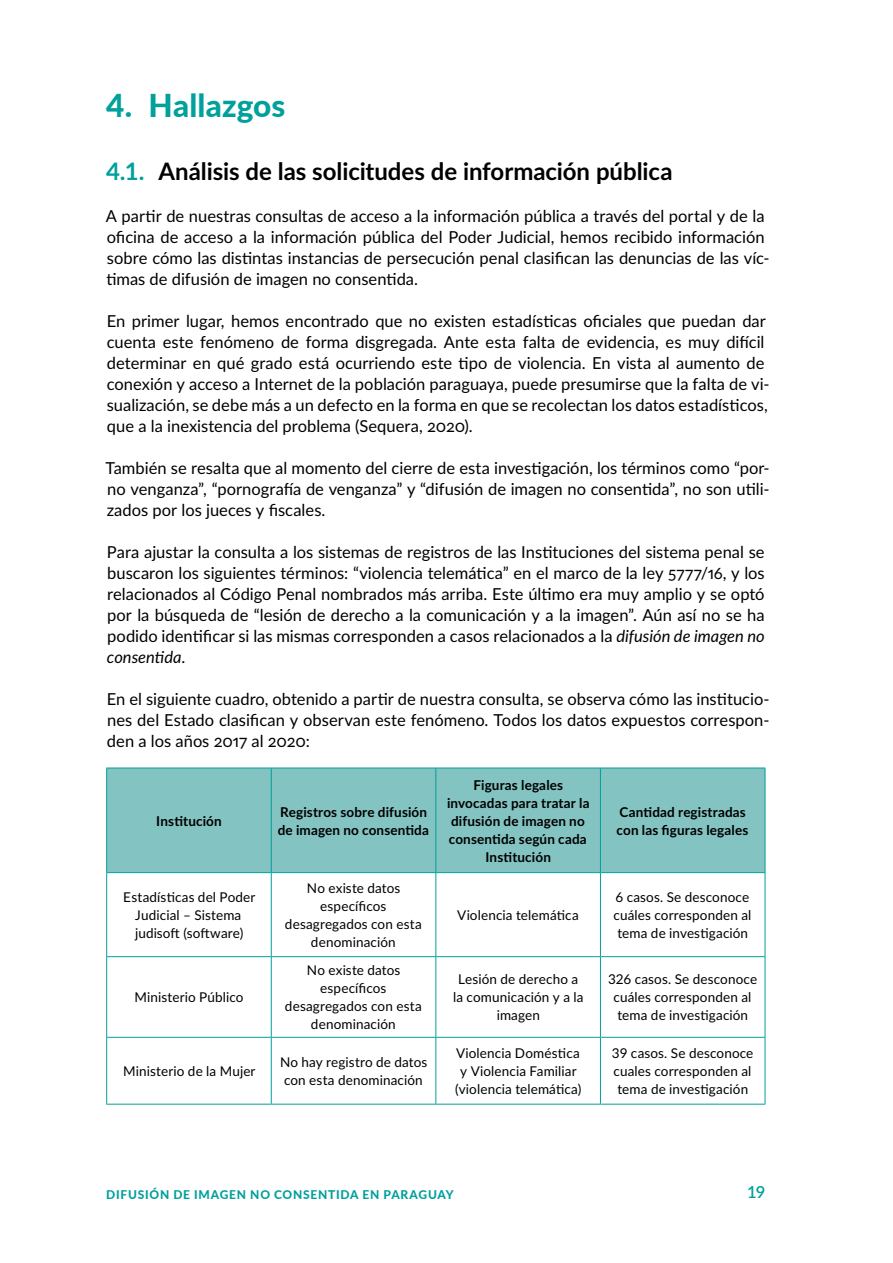
<style>
.page{position:relative;width:893px;height:1263px;background:#fff}
.page>*{position:absolute;margin:0;border:0;box-sizing:border-box;transform-origin:0 0}
.t1{font:800 31.5px "Lato";letter-spacing:.005em;color:#00a09c}
.t2{font:700 24px "Lato";color:#000}
.t3{font:16.5px/21px "Lato";color:#000;text-align:justify}
.t4{font:600 16.5px "Lato";color:#00a09c}
.t5{font:13.5px/18px "Lato";letter-spacing:.01em;color:#000;text-align:center}
.t6{font:700 13.5px/18px "Lato";letter-spacing:.01em;color:#000}
.t7{font:800 12px "Lato";letter-spacing:.065em;color:#00a09c}
.s1{color:#00a09c}
.s2{font-style:italic}
</style>
<div class="page">
<div style="left:107px;top:769px;width:658px;height:103px;background:#83c3c1"></div>
<hr style="left:106px;top:768px;width:165px;height:1px;background:#00a09c">
<hr style="left:106px;top:768px;width:1px;height:104px;background:#00a09c">
<hr style="left:271px;top:768px;width:165px;height:1px;background:#00a09c">
<hr style="left:271px;top:768px;width:1px;height:104px;background:#00a09c">
<hr style="left:436px;top:768px;width:164px;height:1px;background:#00a09c">
<hr style="left:435px;top:768px;width:1px;height:104px;background:#00a09c">
<hr style="left:600px;top:768px;width:165px;height:1px;background:#00a09c">
<hr style="left:600px;top:768px;width:1px;height:104px;background:#00a09c">
<hr style="left:765px;top:768px;width:1px;height:104px;background:#00a09c">
<hr style="left:106px;top:872px;width:165px;height:1px;background:#00a09c">
<hr style="left:106px;top:873px;width:1px;height:83px;background:#00a09c">
<hr style="left:271px;top:872px;width:165px;height:1px;background:#00a09c">
<hr style="left:271px;top:873px;width:1px;height:83px;background:#00a09c">
<hr style="left:436px;top:872px;width:164px;height:1px;background:#00a09c">
<hr style="left:435px;top:873px;width:1px;height:83px;background:#00a09c">
<hr style="left:600px;top:872px;width:165px;height:1px;background:#00a09c">
<hr style="left:600px;top:873px;width:1px;height:83px;background:#00a09c">
<hr style="left:765px;top:873px;width:1px;height:83px;background:#00a09c">
<hr style="left:106px;top:956px;width:165px;height:1px;background:#00a09c">
<hr style="left:106px;top:957px;width:1px;height:80px;background:#00a09c">
<hr style="left:271px;top:956px;width:165px;height:1px;background:#00a09c">
<hr style="left:271px;top:957px;width:1px;height:80px;background:#00a09c">
<hr style="left:436px;top:956px;width:164px;height:1px;background:#00a09c">
<hr style="left:435px;top:957px;width:1px;height:80px;background:#00a09c">
<hr style="left:600px;top:956px;width:165px;height:1px;background:#00a09c">
<hr style="left:600px;top:957px;width:1px;height:80px;background:#00a09c">
<hr style="left:765px;top:957px;width:1px;height:80px;background:#00a09c">
<hr style="left:106px;top:1037px;width:165px;height:1px;background:#00a09c">
<hr style="left:106px;top:1038px;width:1px;height:66px;background:#00a09c">
<hr style="left:271px;top:1037px;width:165px;height:1px;background:#00a09c">
<hr style="left:271px;top:1038px;width:1px;height:66px;background:#00a09c">
<hr style="left:436px;top:1037px;width:164px;height:1px;background:#00a09c">
<hr style="left:435px;top:1038px;width:1px;height:66px;background:#00a09c">
<hr style="left:600px;top:1037px;width:165px;height:1px;background:#00a09c">
<hr style="left:600px;top:1038px;width:1px;height:66px;background:#00a09c">
<hr style="left:765px;top:1038px;width:1px;height:66px;background:#00a09c">
<hr style="left:106px;top:1104px;width:165px;height:1px;background:#00a09c">
<hr style="left:271px;top:1104px;width:165px;height:1px;background:#00a09c">
<hr style="left:436px;top:1104px;width:164px;height:1px;background:#00a09c">
<hr style="left:600px;top:1104px;width:165px;height:1px;background:#00a09c">
<h1 class="t1" style="left:106px;top:82px;width:181px">4. Hallazgos</h1>
<h2 class="t2" style="left:106px;top:153px;width:568px"><span class="s1">4.1.</span> Análisis de las solicitudes de información pública</h2>
<p class="t3" style="left:106px;top:204px;width:665px;text-align:left">A partir de nuestras consultas de acceso a la información pública a través del portal y de la oficina de acceso a la información pública del Poder Judicial, hemos recibido información sobre cómo las distintas instancias de persecución penal clasifican las denuncias de las víc&shy;timas de difusión de imagen no consentida.</p>
<p class="t3" style="left:107px;top:309px;width:664px;text-align:left">En primer lugar, hemos encontrado que no existen estadísticas oficiales que puedan dar cuenta este fenómeno de forma disgregada. Ante esta falta de evidencia, es muy difícil determinar en qué grado está ocurriendo este tipo de violencia. En vista al aumento de conexión y acceso a Internet de la población paraguaya, puede presumirse que la falta de vi&shy;sualización, se debe más a un defecto en la forma en que se recolectan los datos estadísticos, que a la inexistencia del problema (Sequera, 2020).</p>
<p class="t3" style="left:105px;top:456px;width:666px">También se resalta que al momento del cierre de esta investigación, los términos como “por&shy;no venganza”, “pornografía de venganza” y “difusión de imagen no consentida”, no son utili&shy;zados por los jueces y fiscales.</p>
<p class="t3" style="left:107px;top:540px;width:659px">Para ajustar la consulta a los sistemas de registros de las Instituciones del sistema penal se buscaron los siguientes términos: “violencia telemática” en el marco de la ley 5777/16, y los relacionados al Código Penal nombrados más arriba. Este último era muy amplio y se optó por la búsqueda de “lesión de derecho a la comunicación y a la imagen”. Aún así no se ha podido identificar si las mismas corresponden a casos relacionados a la <span class="s2">difusión de imagen no consentida</span>.</p>
<p class="t3" style="left:107px;top:687px;width:664px">En el siguiente cuadro, obtenido a partir de nuestra consulta, se observa cómo las institucio&shy;nes del Estado clasifican y observan este fenómeno. Todos los datos expuestos correspon&shy;den a los años 2017 al 2020:</p>
<p class="t6" style="left:156px;top:811px;width:67px">Institución</p>
<p class="t6" style="left:278px;top:802px;width:153px">Registros sobre difusión de imagen no consentida</p>
<p class="t5" style="left:123px;top:887px;width:134px">Estadísticas del Poder<br>Judicial – Sistema judisoft (software)</p>
<p class="t5" style="left:285px;top:878px;width:138px">No existe datos específicos desagregados con esta denominación</p>
<p class="t6" style="left:447px;top:775px;width:144px;text-align:center">Figuras legales invocadas para tratar la difusión de imagen no consentida según cada<br>Institución</p>
<p class="t5" style="left:457px;top:905px;width:123px">Violencia telemática</p>
<p class="t6" style="left:617px;top:802px;width:133px">Cantidad registradas con las figuras legales</p>
<p class="t5" style="left:613px;top:887px;width:139px;text-align:left">6 casos. Se desconoce cuáles corresponden al tema de investigación</p>
<p class="t5" style="left:135px;top:988px;width:110px">Ministerio Público</p>
<p class="t5" style="left:285px;top:961px;width:138px">No existe datos específicos desagregados con esta denominación</p>
<p class="t5" style="left:453px;top:970px;width:132px">Lesión de derecho a la comunicación y a la imagen</p>
<p class="t5" style="left:608px;top:970px;width:151px">326 casos. Se desconoce cuáles corresponden al tema de investigación</p>
<p class="t5" style="left:123px;top:1061px;width:134px">Ministerio de la Mujer</p>
<p class="t5" style="left:280px;top:1052px;width:149px;text-align:left">No hay registro de datos con esta denominación</p>
<p class="t5" style="left:455px;top:1043px;width:128px">Violencia Doméstica y Violencia Familiar (violencia telemática)</p>
<p class="t5" style="left:612px;top:1043px;width:143px;text-align:left">39 casos. Se desconoce cuales corresponden al tema de investigación</p>
<p class="t7" style="left:106px;top:1186px;width:349px">DIFUSIÓN DE IMAGEN NO CONSENTIDA EN PARAGUAY</p>
<p class="t4" style="left:747px;top:1180px;width:20px">19</p>
</div>
